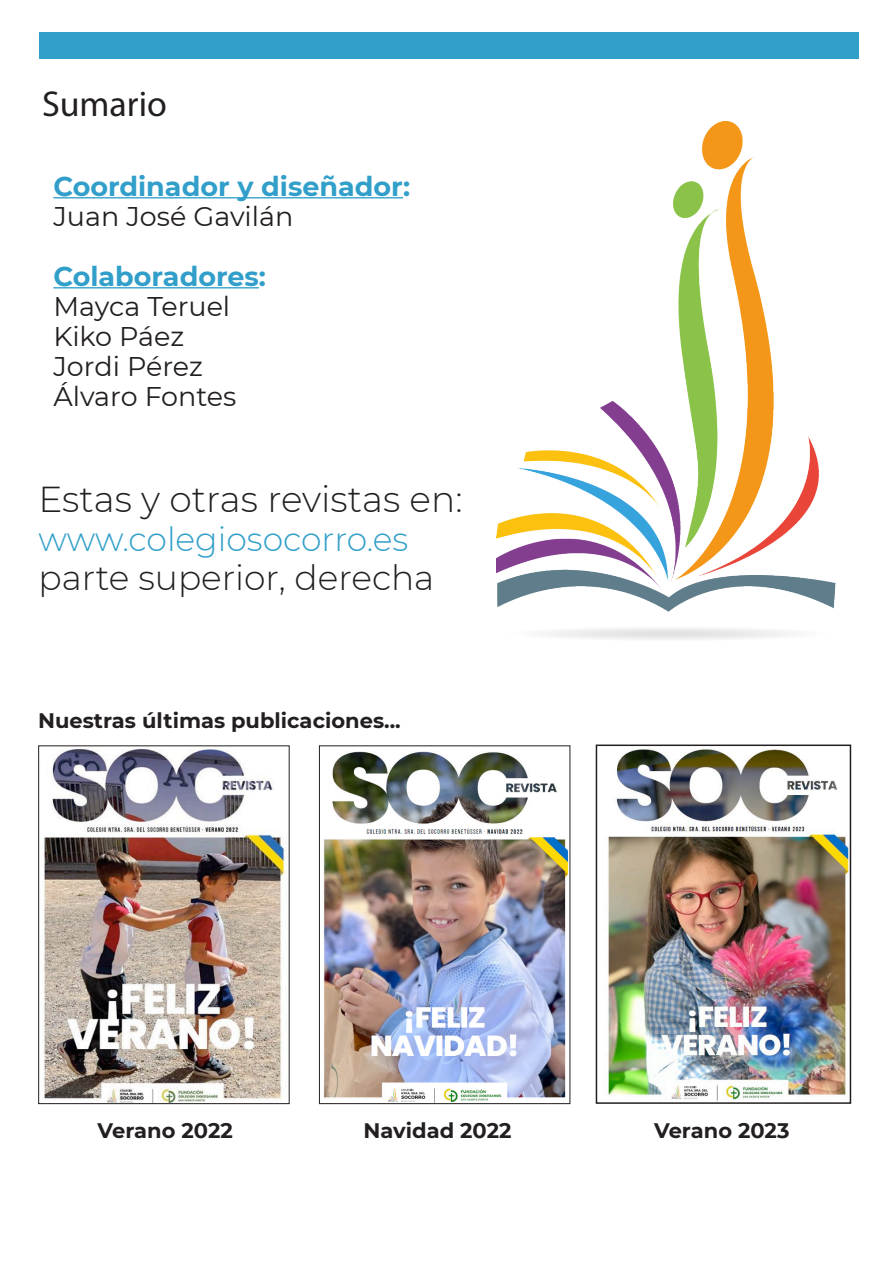
<style>
.page{position:relative;width:893px;height:1263px;background:#fff}
.page>*{position:absolute;margin:0;border:0;box-sizing:border-box;transform-origin:0 0}
.t1{font:300 36px "Montserrat";color:#231f20}
.t2{font:36px "Myriad Pro";color:#231f20}
.t3{font:300 34.5px "Montserrat";color:#231f20}
.t4{font:300 33px "Montserrat";color:#319fc9}
.t5{font:27px/30px "Montserrat";color:#231f20}
.t6{font:700 27px "Montserrat";color:#319fc9}
.t7{font:700 21px "Montserrat";color:#231f20}
</style>
<div class="page">
<div style="left:39px;top:32px;width:819px;height:27px;background:#319fc9"></div>
<img style="left:43px;top:748px;width:244px;height:354px">
<div style="left:38px;top:746px;width:251px;height:358px;border:1px solid #231f20"></div>
<img style="left:607px;top:749px;width:241px;height:352px">
<div style="left:596px;top:744px;width:255px;height:360px;border:2px solid #231f20"></div>
<img style="left:324px;top:751px;width:244px;height:351px">
<div style="left:319px;top:746px;width:251px;height:358px;border:1px solid #231f20"></div>
<hr style="left:53px;top:197px;width:350px;height:1px;background:#319fc9">
<hr style="left:53px;top:287px;width:206px;height:1px;background:#319fc9">
<img style="left:497px;top:121px;width:339px;height:519px">
<h1 class="t2" style="left:42px;top:81px;width:127px">Sumario</h1>
<p class="t6" style="left:53px;top:167px;width:358px">Coordinador y diseñador:</p>
<p class="t5" style="left:53px;top:200px;width:241px">Juan José Gavilán</p>
<p class="t6" style="left:53px;top:257px;width:214px">Colaboradores:</p>
<p class="t5" style="left:53px;top:290px;width:185px">Mayca Teruel<br>Kiko Páez<br>Jordi Pérez<br>Álvaro Fontes</p>
<h1 class="t1" style="left:38px;top:475px;width:426px">Estas y otras revistas en:</h1>
<h3 class="t4" style="left:38px;top:517px;width:371px">www.colegiosocorro.es</h3>
<h2 class="t3" style="left:38px;top:555px;width:397px">parte superior, derecha</h2>
<p class="t7" style="left:38px;top:706px;width:364px">Nuestras últimas publicaciones...</p>
<p class="t7" style="left:98px;top:1115px;width:137px">Verano 2022</p>
<p class="t7" style="left:364px;top:1115px;width:149px">Navidad 2022</p>
<p class="t7" style="left:654px;top:1115px;width:137px">Verano 2023</p>
</div>
